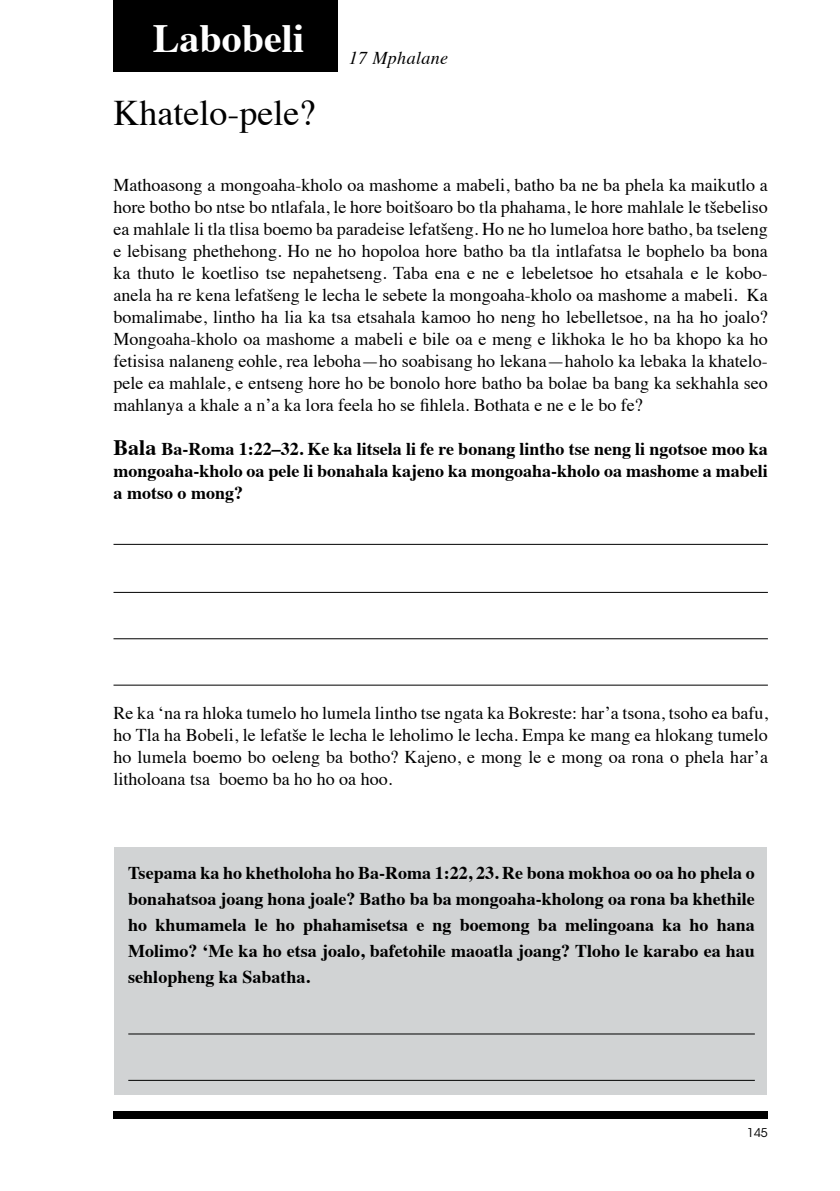
<style>
.page{position:relative;width:840px;height:1191px;background:#fff}
.page>*{position:absolute;margin:0;border:0;box-sizing:border-box;transform-origin:0 0}
.t1{font:700 40px "Times";color:#fff}
.t2{font:36px "Times";color:#000}
.t3{font:18px/22px "Times";color:#000;text-align:justify}
.t4{font:700 18px/26px "Times";color:#000;text-align:justify}
.t5{font:italic 18px "Times";letter-spacing:.02em;color:#000}
.t6{font:12px "ITC Avant Garde Std";color:#000}
.s1{font-size:22px}
</style>
<div class="page">
<div style="left:113px;top:1111px;width:654px;height:8px;background:#000"></div>
<div style="left:113px;top:0;width:225px;height:71px;background:#000"></div>
<hr style="left:113px;top:544px;width:654px;height:1px;background:#000">
<hr style="left:113px;top:592px;width:654px;height:1px;background:#000">
<hr style="left:113px;top:638px;width:654px;height:1px;background:#000">
<hr style="left:113px;top:684px;width:654px;height:1px;background:#000">
<div style="left:114px;top:847px;width:652px;height:247px;background:#d1d3d4"></div>
<hr style="left:128px;top:1033px;width:626px;height:1px;background:#000">
<hr style="left:128px;top:1079px;width:626px;height:1px;background:#000">
<h1 class="t1" style="left:153px;top:0;width:153px">Labobeli</h1>
<h2 class="t2" style="left:113px;top:80px;width:203px">Khatelo-pele?</h2>
<p class="t5" style="left:349px;top:42px;width:101px">17 Mphalane</p>
<p class="t3" style="left:113px;top:173px;width:655px">Mathoasong a mongoaha-kholo oa mashome a mabeli, batho ba ne ba phela ka maikutlo a hore botho bo ntse bo ntlafala, le hore boitšoaro bo tla phahama, le hore mahlale le tšebeliso ea mahlale li tla tlisa boemo ba paradeise lefatšeng. Ho ne ho lumeloa hore batho, ba tseleng e lebisang phethehong. Ho ne ho hopoloa hore batho ba tla intlafatsa le bophelo ba bona ka thuto le koetliso tse nepahetseng. Taba ena e ne e lebeletsoe ho etsahala e le kobo&shy;anela ha re kena lefatšeng le lecha le sebete la mongoaha-kholo oa mashome a mabeli. Ka bomalimabe, lintho ha lia ka tsa etsahala kamoo ho neng ho lebelletsoe, na ha ho joalo?<br>Mongoaha-kholo oa mashome a mabeli e bile oa e meng e likhoka le ho ba khopo ka ho fetisisa nalaneng eohle, rea leboha—ho soabisang ho lekana—haholo ka lebaka la khatelo&shy;pele ea mahlale, e entseng hore ho be bonolo hore batho ba bolae ba bang ka sekhahla seo mahlanya a khale a n’a ka lora feela ho se fihlela. Bothata e ne e le bo fe?</p>
<p class="t4" style="left:113px;top:436px;width:655px;line-height:22px"><span class="s1">Bala</span> Ba-Roma 1:22–32. Ke ka litsela li fe re bonang lintho tse neng li ngotsoe moo ka mongoaha-kholo oa pele li bonahala kajeno ka mongoaha-kholo oa mashome a mabeli a motso o mong?</p>
<p class="t3" style="left:113px;top:701px;width:655px">Re ka ‘na ra hloka tumelo ho lumela lintho tse ngata ka Bokreste: har’a tsona, tsoho ea bafu, ho Tla ha Bobeli, le lefatše le lecha le leholimo le lecha. Empa ke mang ea hlokang tumelo ho lumela boemo bo oeleng ba botho? Kajeno, e mong le e mong oa rona o phela har’a litholoana tsa boemo ba ho ho oa hoo.</p>
<p class="t4" style="left:128px;top:857px;width:627px">Tsepama ka ho khetholoha ho Ba-Roma 1:22, 23. Re bona mokhoa oo oa ho phela o bonahatsoa joang hona joale? Batho ba ba mongoaha-kholong oa rona ba khethile ho khumamela le ho phahamisetsa e ng boemong ba melingoana ka ho hana Molimo? ‘Me ka ho etsa joalo, bafetohile maoatla joang? Tloho le karabo ea hau sehlopheng ka Sabatha.</p>
<p class="t6" style="left:746px;top:1125px;width:22px">145</p>
</div>
